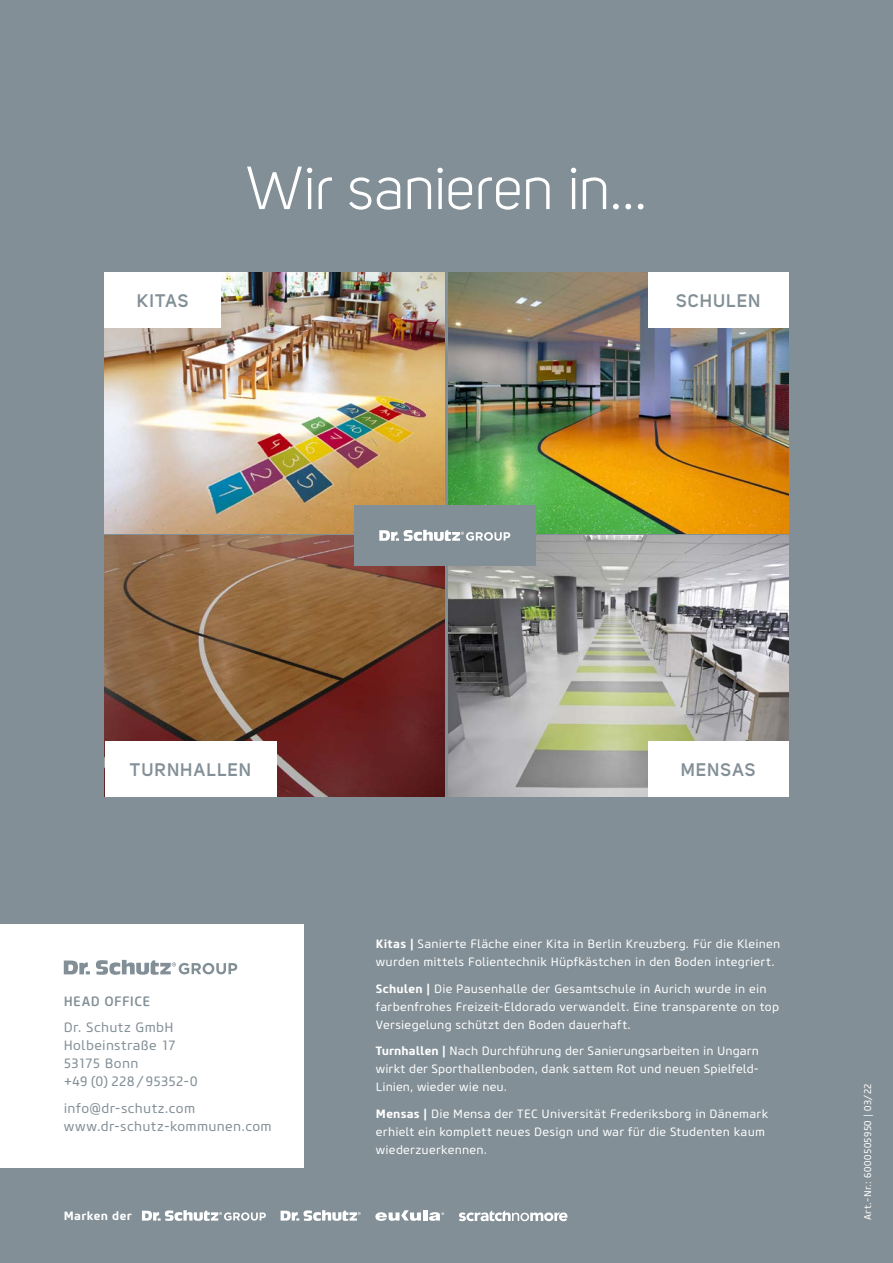
<style>
.page{position:relative;width:893px;height:1263px;background:#828f96}
.page>*{position:absolute;margin:0;border:0;box-sizing:border-box;transform-origin:0 0}
.t1{font:60px "Uni Sans";letter-spacing:-.005em;color:#fff}
.t2{font:600 18px "Uni Sans";letter-spacing:.065em;color:#828f96}
.t3{font:13.5px/18px "Core Sans M45";letter-spacing:.025em;color:#828f96}
.t4{font:500 13.5px "Core Sans M55";letter-spacing:.03em;color:#828f96}
.t5{font:12px/18px "Core Sans M45";letter-spacing:.015em;color:#fff}
.t6{font:700 12px "Core Sans M65";letter-spacing:.03em;color:#fff}
.t7{font:9.75px "Core Sans M45";letter-spacing:.045em;color:#fff}
.s1{font-family:"Core Sans M65";font-weight:700}
</style>
<div class="page">
<svg style="left:142px;top:1210px;width:124px;height:11px"></svg>
<svg style="left:281px;top:1210px;width:80px;height:11px"></svg>
<svg style="left:375px;top:1210px;width:46px;height:11px"></svg>
<hr style="left:423px;top:1210px;width:4px;height:10px;background:#fff">
<svg style="left:429px;top:1212px;width:15px;height:9px"></svg>
<svg style="left:459px;top:1210px;width:108px;height:11px"></svg>
<div style="left:0;top:925px;width:304px;height:243px;background:#fff"></div>
<svg style="left:64px;top:960px;width:173px;height:15px"></svg>
<img style="left:105px;top:272px;width:340px;height:524px">
<img style="left:448px;top:272px;width:340px;height:524px">
<div style="left:105px;top:272px;width:116px;height:56px;background:#fff"></div>
<div style="left:648px;top:272px;width:140px;height:56px;background:#fff"></div>
<div style="left:105px;top:741px;width:171px;height:55px;background:#fff"></div>
<div style="left:648px;top:741px;width:140px;height:55px;background:#fff"></div>
<div style="left:354px;top:505px;width:181px;height:61px;background:#828f96"></div>
<svg style="left:379px;top:530px;width:131px;height:11px"></svg>
<h1 class="t1" style="left:246px;top:154px;width:402px">Wir sanieren in...</h1>
<h2 class="t2" style="left:137px;top:287px;width:53px">KITAS</h2>
<h2 class="t2" style="left:676px;top:287px;width:86px">SCHULEN</h2>
<h2 class="t2" style="left:130px;top:756px;width:123px">TURNHALLEN</h2>
<h2 class="t2" style="left:681px;top:756px;width:76px">MENSAS</h2>
<p class="t4" style="left:64px;top:993px;width:88px">HEAD OFFICE</p>
<p class="t3" style="left:64px;top:1019px;width:135px">Dr. Schutz GmbH<br>Holbeinstraße 17<br>53175 Bonn<br>+49 (0) 228 / 95352-0</p>
<p class="t3" style="left:64px;top:1099px;width:209px">info@dr-schutz.com www.dr-schutz-kommunen.com</p>
<p class="t6" style="left:64px;top:1208px;width:69px">Marken der</p>
<p class="t5" style="left:376px;top:935px;width:406px"><span class="s1">Kitas |</span> Sanierte Fläche einer Kita in Berlin Kreuzberg. Für die Kleinen wurden mittels Folientechnik Hüpfkästchen in den Boden integriert.</p>
<p class="t5" style="left:376px;top:980px;width:405px"><span class="s1">Schulen |</span> Die Pausenhalle der Gesamtschule in Aurich wurde in ein farbenfrohes Freizeit-Eldorado verwandelt. Eine transparente on top<br>Versiegelung schützt den Boden dauerhaft.</p>
<p class="t5" style="left:376px;top:1042px;width:385px;text-align:justify"><span class="s1">Turnhallen |</span> Nach Durchführung der Sanierungsarbeiten in Ungarn wirkt der Sporthallenboden, dank sattem Rot und neuen Spielfeld-Linien, wieder wie neu.</p>
<p class="t5" style="left:376px;top:1105px;width:394px"><span class="s1">Mensas |</span> Die Mensa der TEC Universität Frederiksborg in Dänemark erhielt ein komplett neues Design und war für die Studenten kaum wiederzuerkennen.</p>
<p class="t7" style="left:862px;top:1220px;width:138px;rotate:-90deg">Art.-Nr.: 6000505950 | 03/22</p>
</div>
